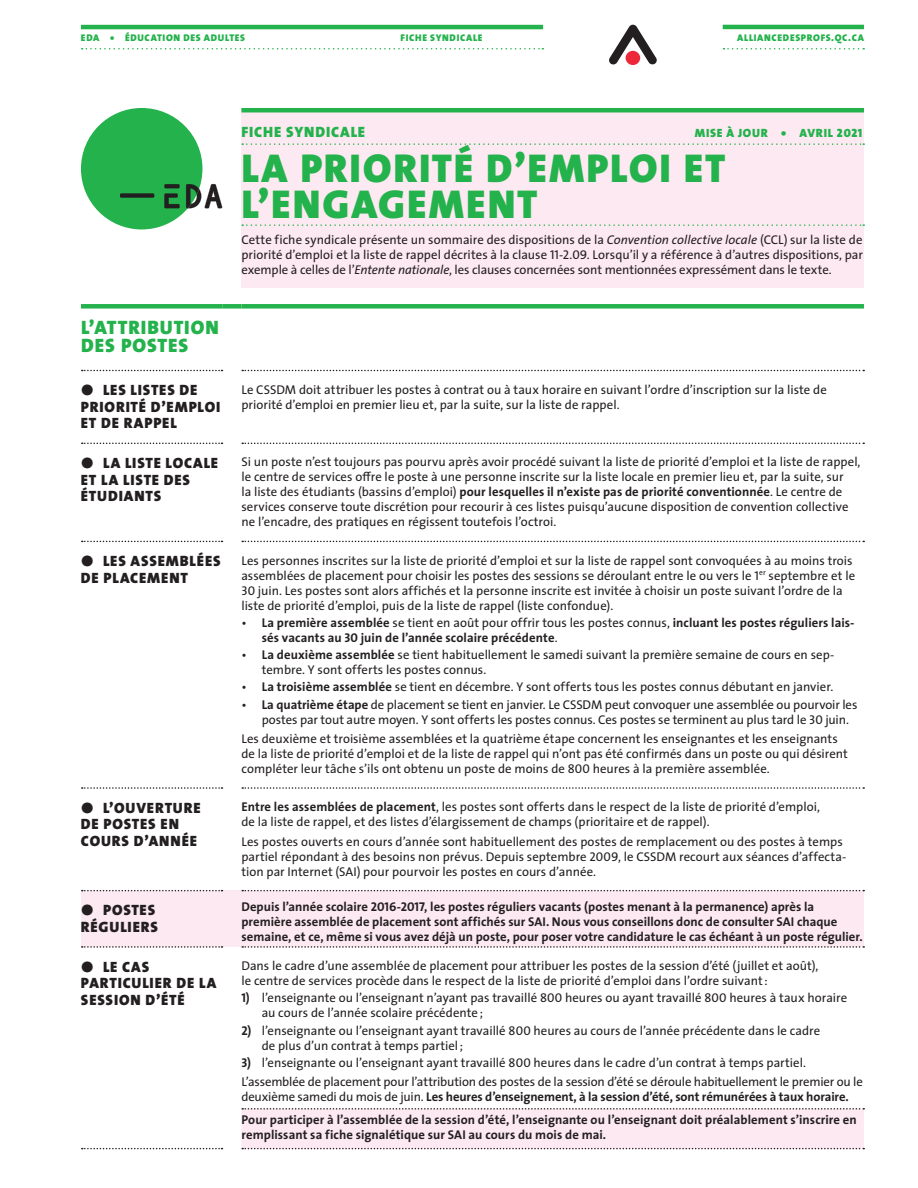
<style>
.page{position:relative;width:918px;height:1188px;background:#fff}
.page>*{position:absolute;margin:0;border:0;box-sizing:border-box;transform-origin:0 0}
.t1{font:40.5px/36px "The Sans Black Caps";letter-spacing:.045em;color:#23b24b}
.t2{font:19.5px/18px "The Sans Black Caps";letter-spacing:.05em;color:#23b24b}
.t3{font:15px/16.5px "The Sans Black Caps";letter-spacing:.06em;color:#231f20}
.t4{font:15px "The Sans Black Caps";letter-spacing:.06em;color:#23b24b}
.t5{font:12.75px/15px "The Sans";color:#231f20}
.t6{font:700 12.75px/15px "The Sans";letter-spacing:.005em;color:#231f20}
.t7{font:12px "The Sans Black Caps";letter-spacing:.065em;color:#23b24b}
.t8{font:9.75px "The Sans Black Caps";letter-spacing:.07em;color:#23b24b}
.s1{font-style:italic}
.s2{font-family:"The Sans Caps"}
.s3{font-family:"The Sans Black Expert"}
.s4{font-weight:700}
.s5{font-weight:400}
.s6{font-family:"The Sans Bold Caps";font-weight:400}
.s7{font-family:"The Sans Bold Caps"}
</style>
<div class="page">
<svg style="left:81px;top:891px;width:783px;height:258px"></svg>
<div style="left:222px;top:891px;width:19px;height:56px;background:#fce9f1"></div>
<svg style="left:242px;top:787px;width:622px;height:2px"></svg>
<svg style="left:242px;top:1108px;width:622px;height:2px"></svg>
<svg style="left:242px;top:1148px;width:622px;height:1px"></svg>
<svg style="left:242px;top:946px;width:622px;height:2px"></svg>
<svg style="left:82px;top:890px;width:141px;height:1px"></svg>
<svg style="left:242px;top:890px;width:622px;height:1px"></svg>
<svg style="left:242px;top:541px;width:622px;height:1px"></svg>
<div style="left:222px;top:304px;width:19px;height:5px;background:#23b24b"></div>
<svg style="left:82px;top:541px;width:141px;height:1px"></svg>
<svg style="left:82px;top:787px;width:141px;height:2px"></svg>
<svg style="left:82px;top:946px;width:141px;height:2px"></svg>
<svg style="left:82px;top:1148px;width:141px;height:1px"></svg>
<svg style="left:82px;top:443px;width:141px;height:1px"></svg>
<div style="left:81px;top:304px;width:141px;height:5px;background:#23b24b"></div>
<svg style="left:82px;top:370px;width:141px;height:1px"></svg>
<div style="left:241px;top:304px;width:623px;height:5px;background:#23b24b"></div>
<svg style="left:242px;top:370px;width:622px;height:1px"></svg>
<svg style="left:242px;top:443px;width:622px;height:1px"></svg>
<div style="left:241px;top:108px;width:623px;height:179px;background:#fce9f1"></div>
<svg style="left:242px;top:143px;width:622px;height:2px"></svg>
<svg style="left:242px;top:224px;width:622px;height:2px"></svg>
<hr style="left:241px;top:108px;width:623px;height:4px;background:#23b24b">
<div style="left:81px;top:108px;width:121px;height:121px;background:#23b24b;border-radius:50%"></div>
<svg style="left:164px;top:184px;width:16px;height:4px"></svg>
<svg style="left:164px;top:193px;width:16px;height:15px"></svg>
<svg style="left:186px;top:184px;width:36px;height:24px"></svg>
<svg style="left:120px;top:193px;width:34px;height:5px"></svg>
<hr style="left:81px;top:25px;width:462px;height:4px;background:#23b24b">
<hr style="left:723px;top:25px;width:141px;height:4px;background:#23b24b">
<svg style="left:82px;top:48px;width:461px;height:2px"></svg>
<svg style="left:723px;top:48px;width:141px;height:2px"></svg>
<svg style="left:609px;top:25px;width:48px;height:40px"></svg>
<p class="t8" style="left:81px;top:32px;width:166px">EDA • ÉDUCATION DES ADULTES</p>
<p class="t8" style="left:401px;top:32px;width:83px">FICHE SYNDICALE</p>
<p class="t8" style="left:737px;top:32px;width:128px">ALLIANCEDESPROFS.QC.CA</p>
<p class="t4" style="left:241px;top:122px;width:125px">FICHE SYNDICALE</p>
<p class="t7" style="left:695px;top:125px;width:169px">MISE À JOUR • AVRIL 2021</p>
<h1 class="t1" style="left:241px;top:150px;width:485px">LA PRIORITÉ D’EMPLOI ET<br>L’ENGAGEMENT</h1>
<p class="t5" style="left:241px;top:232px;width:623px;text-align:justify">Cette fiche syndicale présente un sommaire des dispositions de la <span class="s1">Convention collective locale</span> (CCL) sur la liste de priorité d’emploi et la liste de rappel décrites à la clause <span class="s2">11</span>-<span class="s2">2</span>.<span class="s2">09</span>. Lorsqu’il y a référence à d’autres dispositions, par exemple à celles de l’<span class="s1">Entente nationale</span>, les clauses concernées sont mentionnées expressément dans le texte.</p>
<h2 class="t2" style="left:81px;top:319px;width:139px">L’ATTRIBUTION<br>DES POSTES</h2>
<p class="t3" style="left:81px;top:382px;width:141px"><span class="s3">ö</span> LES LISTES DE<br>PRIORITÉ D’EMPLOI<br>ET DE RAPPEL</p>
<p class="t5" style="left:241px;top:382px;width:587px">Le CSSDM doit attribuer les postes à contrat ou à taux horaire en suivant l’ordre d’inscription sur la liste de priorité d’emploi en premier lieu et, par la suite, sur la liste de rappel.</p>
<p class="t3" style="left:81px;top:455px;width:139px"><span class="s3">ö</span> LA LISTE LOCALE<br>ET LA LISTE DES<br>ÉTUDIANTS</p>
<p class="t5" style="left:241px;top:455px;width:621px">Si un poste n’est toujours pas pourvu après avoir procédé suivant la liste de priorité d’emploi et la liste de rappel, le centre de services o≠re le poste à une personne inscrite sur la liste locale en premier lieu et, par la suite, sur<br>la liste des étudiants (bassins d’emploi) <span class="s4">pour lesquelles il n’existe pas de priorité conventionnée</span>. Le centre de services conserve toute discrétion pour recourir à ces listes puisqu’aucune disposition de convention collective ne l’encadre, des pratiques en régissent toutefois l’octroi.</p>
<p class="t3" style="left:81px;top:553px;width:141px"><span class="s3">ö</span> LES ASSEMBLÉES<br>DE PLACEMENT</p>
<p class="t5" style="left:241px;top:553px;width:615px">Les personnes inscrites sur la liste de priorité d’emploi et sur la liste de rappel sont convoquées à au moins trois assemblées de placement pour choisir les postes des sessions se déroulant entre le ou vers le <span class="s2">1</span><sup>er</sup> septembre et le <span class="s2">30</span> juin. Les postes sont alors affichés et la personne inscrite est invitée à choisir un poste suivant l’ordre de la liste de priorité d’emploi, puis de la liste de rappel (liste confondue).</p>
<p class="t6" style="left:262px;top:615px;width:594px;text-indent:-20px"><span class="s5">•</span> La première assemblée <span class="s5">se tient en août pour offrir tous les postes connus,</span> incluant les postes réguliers lais&shy;sés vacants au <span class="s6">30</span> juin de l’année scolaire précédente<span class="s5">.</span></p>
<p class="t5" style="left:262px;top:647px;width:574px;text-indent:-20px">• <span class="s4">La deuxième assemblée</span> se tient habituellement le samedi suivant la première semaine de cours en sep&shy;tembre. Y sont offerts les postes connus.</p>
<p class="t5" style="left:241px;top:680px;width:593px">• <span class="s4">La troisième assemblée</span> se tient en décembre. Y sont offerts tous les postes connus débutant en janvier.</p>
<p class="t5" style="left:262px;top:697px;width:597px;text-indent:-20px">• <span class="s4">La quatrième étape</span> de placement se tient en janvier. Le CSSDM peut convoquer une assemblée ou pourvoir les postes par tout autre moyen. Y sont offerts les postes connus. Ces postes se terminent au plus tard le <span class="s2">30</span> juin.</p>
<p class="t5" style="left:241px;top:731px;width:608px">Les deuxième et troisième assemblées et la quatrième étape concernent les enseignantes et les enseignants de la liste de priorité d’emploi et de la liste de rappel qui n’ont pas été confirmés dans un poste ou qui désirent compléter leur tâche s’ils ont obtenu un poste de moins de <span class="s2">800</span> heures à la première assemblée.</p>
<p class="t3" style="left:81px;top:800px;width:121px"><span class="s3">ö</span> L’OUVERTURE<br>DE POSTES EN<br>COURS D’ANNÉE</p>
<p class="t5" style="left:241px;top:799px;width:580px"><span class="s4">Entre les assemblées de placement</span>, les postes sont offerts dans le respect de la liste de priorité d’emploi, de la liste de rappel, et des listes d’élargissement de champs (prioritaire et de rappel).</p>
<p class="t5" style="left:241px;top:834px;width:606px">Les postes ouverts en cours d’année sont habituellement des postes de remplacement ou des postes à temps partiel répondant à des besoins non prévus. Depuis septembre <span class="s2">2009</span>, le CSSDM recourt aux séances d’affecta&shy;tion par Internet (SAI) pour pourvoir les postes en cours d’année.</p>
<p class="t3" style="left:81px;top:902px;width:79px"><span class="s3">ö</span> POSTES<br>RÉGULIERS</p>
<p class="t6" style="left:241px;top:899px;width:623px">Depuis l’année scolaire <span class="s6">2016</span>-<span class="s6">2017</span>, les postes réguliers vacants (postes menant à la permanence) après la première assemblée de placement sont affichés sur SAI. Nous vous conseillons donc de consulter SAI chaque semaine, et ce, même si vous avez déjà un poste, pour poser votre candidature le cas échéant à un poste régulier.</p>
<p class="t3" style="left:81px;top:959px;width:137px"><span class="s3">ö</span> LE CAS<br>PARTICULIER DE LA<br>SESSION D’ÉTÉ</p>
<p class="t5" style="left:241px;top:958px;width:578px">Dans le cadre d’une assemblée de placement pour attribuer les postes de la session d’été (juillet et août), le centre de services procède dans le respect de la liste de priorité d’emploi dans l’ordre suivant:</p>
<p class="t5" style="left:262px;top:991px;width:587px;text-indent:-20px"><span class="s7">1)</span> l’enseignante ou l’enseignant n’ayant pas travaillé <span class="s2">800</span> heures ou ayant travaillé <span class="s2">800</span> heures à taux horaire au cours de l’année scolaire précédente;</p>
<p class="t5" style="left:262px;top:1023px;width:560px;text-indent:-20px"><span class="s7">2)</span> l’enseignante ou l’enseignant ayant travaillé <span class="s2">800</span> heures au cours de l’année précédente dans le cadre de plus d’un contrat à temps partiel;</p>
<p class="t5" style="left:241px;top:1053px;width:623px;line-height:19.5px"><span class="s7">3)</span> l’enseignante ou l’enseignant ayant travaillé <span class="s2">800</span> heures dans le cadre d’un contrat à temps partiel.<br>L’assemblée de placement pour l’attribution des postes de la session d’été se déroule habituellement le premier ou le</p>
<p class="t6" style="left:241px;top:1086px;width:617px;line-height:23.1px"><span class="s5">deuxième samedi du mois de juin.</span> Les heures d’enseignement, à la session d’été, sont rémunérées à taux horaire.<br>Pour participer à l’assemblée de la session d’été, l’enseignante ou l’enseignant doit préalablement s’inscrire en</p>
<p class="t6" style="left:241px;top:1128px;width:366px">remplissant sa fiche signalétique sur SAI au cours du mois de mai.</p>
</div>
